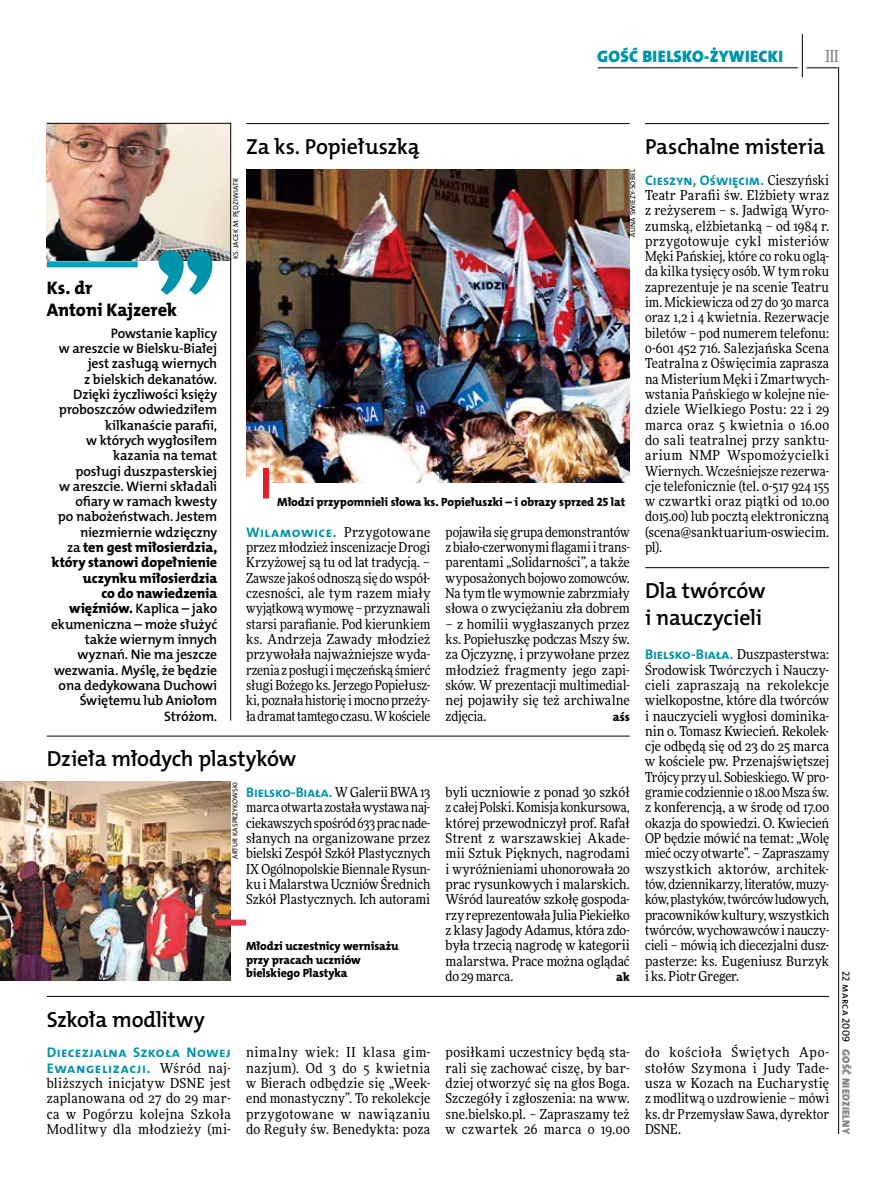
<style>
.page{position:relative;width:893px;height:1191px;background:#fff}
.page>*{position:absolute;margin:0;border:0;box-sizing:border-box;transform-origin:0 0}
.t1{font:21.9px/26.7px "The Mix HP6 Se Bld";letter-spacing:-.015em;color:#000}
.t2{font:18.3px/21.6px "The Mix HP8 Ex Bld";letter-spacing:-.01em;color:#000}
.t3{font:16.65px "The Mix HP9 Blk";letter-spacing:.02em;color:#0093aa}
.t4{font:500 16.5px "Freeday Narrow";color:#858486;scale:.9 1}
.t5{font:14.1px/15.3px "The Mix HP8 Ex Bld";letter-spacing:-.005em;color:#000;text-align:right}
.t6{font:13.95px/15.3px "The Mix HP7 Bld";letter-spacing:.015em;color:#0093aa}
.t7{font:13.95px "The Mix HP7 Bld";letter-spacing:-.005em;color:#0093aa}
.t8{font:13.95px "The Mix HP7 Bld";letter-spacing:-.015em;color:#0093aa}
.t9{font:13.8px/15.3px "The Mix HP6 Se Bld";letter-spacing:-.015em;color:#000;text-align:right}
.t10{font:13.65px/15.3px "Freeday Narrow News";letter-spacing:.005em;color:#000;text-align:justify}
.t11{font:12.3px "The Mix HP8 Ex Bld";color:#000}
.t12{font:12px/13.5px "The Mix HP8 Ex Bld";letter-spacing:-.005em;color:#000}
.t13{font:10.5px "The Mix HP9 Blk";letter-spacing:.025em;color:#858486}
.t14{font:10.5px "The Mix HP5 Plain";letter-spacing:.02em;color:#000}
.t15{font:7.2px "The Mix HP5 Plain";letter-spacing:.015em;color:#000}
.s1{font-family:"The Mix HP6 Se Bld";font-size:13.8px}
.s2{font-family:"The Mix HP8 Ex Bld";font-size:14.1px}
.s3{font-family:"The Mix HP7 Bld";font-size:13.95px;color:#0093aa}
.s4{font-family:"Freeday Narrow News";font-size:13.65px;color:#000}
</style>
<div class="page">
<hr style="left:838px;top:68px;width:1px;height:1066px;background:#000">
<hr style="left:802px;top:34px;width:1px;height:43px;background:#000">
<hr style="left:806px;top:68px;width:33px;height:1px;background:#000">
<hr style="left:598px;top:68px;width:200px;height:1px;background:#000">
<svg style="left:47px;top:123px;width:184px;height:598px"></svg>
<div style="left:47px;top:261px;width:91px;height:6px;background:#00a4b9"></div>
<svg style="left:159px;top:251px;width:53px;height:44px"></svg>
<hr style="left:645px;top:123px;width:184px;height:1px;background:#000">
<hr style="left:645px;top:567px;width:184px;height:1px;background:#000">
<hr style="left:47px;top:996px;width:782px;height:1px;background:#000">
<hr style="left:246px;top:123px;width:384px;height:1px;background:#000">
<hr style="left:47px;top:736px;width:583px;height:1px;background:#000">
<img style="left:246px;top:169px;width:384px;height:314px">
<div style="left:263px;top:468px;width:6px;height:30px;background:#df1f2a"></div>
<img style="left:0;top:782px;width:231px;height:199px">
<div style="left:215px;top:919px;width:31px;height:6px;background:#eb3848"></div>
<h1 class="t1" style="left:246px;top:133px;width:175px">Za ks. Popiełuszką</h1>
<p class="t3" style="left:597px;top:46px;width:187px">GOŚĆ BIELSKO-ŻYWIECKI</p>
<p class="t4" style="left:825px;top:46px;width:16px">III</p>
<h1 class="t1" style="left:645px;top:133px;width:181px">Paschalne misteria</h1>
<h2 class="t2" style="left:47px;top:277px;width:132px">Ks. dr<br>Antoni Kajzerek</h2>
<p class="t9" style="left:58px;top:325px;width:161px">Powstanie kaplicy<br>w areszcie w Bielsku-Białej jest zasługą wiernych<br>z bielskich dekanatów.<br>Dzięki życzliwości księży proboszczów odwiedziłem kilkanaście parafii,<br>w których wygłosiłem kazania na temat<br>posługi duszpasterskiej<br>w areszcie. Wierni składali ofiary w ramach kwesty po nabożeństwach. Jestem niezmiernie wdzięczny</p>
<p class="t5" style="left:52px;top:540px;width:167px"><span class="s1">za</span> ten gest miłosierdzia, który stanowi dopełnienie uczynku miłosierdzia<br>co do nawiedzenia</p>
<p class="t9" style="left:51px;top:601px;width:168px"><span class="s2">więźniów.</span> Kaplica – jako ekumeniczna – może służyć także wiernym innych wyznań. Nie ma jeszcze wezwania. Myślę, że będzie ona dedykowana Duchowi<br>Świętemu lub Aniołom<br>Stróżom.</p>
<p class="t15" style="left:231px;top:259px;width:82px;rotate:-90deg">Ks. Jacek M. Pędziwiatr</p>
<p class="t15" style="left:628px;top:237px;width:69px;rotate:-90deg">Alina Świeży-Sobel</p>
<p class="t12" style="left:277px;top:495px;width:349px">Młodzi przypomnieli słowa ks. Popiełuszki – i obrazy sprzed 25 lat</p>
<p class="t10" style="left:246px;top:524px;width:186px"><span class="s3">Wilamowice.</span> Przygotowane przez młodzież inscenizacje Drogi Krzyżowej są tu od lat tradycją. – Zawsze jakoś odnoszą się dowspół&shy;czesności, ale tym razem miały wyjątkową wymowę – przyznawali starsi parafianie. Pod kierunkiem ks. Andrzeja Zawady młodzież przywołała najważniejsze wyda&shy;rzenia zposługi imęczeńską śmierć sługi Bożego ks.Jerzego Popiełusz&shy;ki, poznała historię imocno przeży&shy;ła dramat tamtego czasu. Wkościele</p>
<p class="t10" style="left:446px;top:524px;width:186px">pojawiła się grupa demonstrantów z biało-czerwonymi flagami itrans&shy;parentami „Solidarności”, a także wyposażonych bojowo zomowców.<br>Na tym tle wymownie zabrzmiały słowa o zwyciężaniu zła dobrem</p>
<p class="t10" style="left:446px;top:616px;width:186px">– z homilii wygłaszanych przez ks. Popiełuszkę podczas Mszy św. za Ojczyznę, i przywołane przez młodzież fragmenty jego zapi&shy;sków. W prezentacji multimedial&shy;nej pojawiły się też archiwalne zdjęcia.</p>
<p class="t11" style="left:613px;top:708px;width:19px">aśs</p>
<h1 class="t1" style="left:47px;top:746px;width:251px">Dzieła młodych plastyków</h1>
<p class="t15" style="left:230px;top:859px;width:77px;rotate:-90deg">Artur Kasprzykowski</p>
<p class="t8" style="left:246px;top:783px;width:186px">Bielsko-Biała. <span class="s4">WGalerii BWA 13</span></p>
<p class="t10" style="left:246px;top:799px;width:186px">marca otwarta została wystawa naj&shy;ciekawszych spośród 633 prac nade&shy;słanych na organizowane przez bielski Zespół Szkół Plastycznych IX Ogólnopolskie Biennale Rysun&shy;ku i Malarstwa Uczniów Średnich Szkół Plastycznych. Ich autorami</p>
<p class="t12" style="left:246px;top:939px;width:154px">Młodzi uczestnicy wernisażu przy pracach uczniów bielskiego Plastyka</p>
<p class="t10" style="left:446px;top:784px;width:186px">byli uczniowie z ponad 30 szkół z całej Polski. Komisja konkursowa, której przewodniczył prof. Rafał Strent z warszawskiej Akade&shy;mii Sztuk Pięknych, nagrodami i wyróżnieniami uhonorowała 20 prac rysunkowych i malarskich.<br>Wśród laureatów szkołę gospoda&shy;rzy reprezentowała Julia Piekiełko z klasy Jagody Adamus, która zdo&shy;była trzecią nagrodę w kategorii malarstwa. Prace można oglądać do 29 marca.</p>
<p class="t11" style="left:616px;top:968px;width:15px">ak</p>
<p class="t7" style="left:645px;top:171px;width:186px">Cieszyn, Oświęcim. <span class="s4">Cieszyński</span></p>
<p class="t10" style="left:645px;top:187px;width:186px">Teatr Parafii św. Elżbiety wraz z reżyserem – s. Jadwigą Wyro&shy;zumską, elżbietanką – od 1984 r. przygotowuje cykl misteriów Męki Pańskiej, które co roku oglą&shy;da kilka tysięcy osób. W tym roku zaprezentuje je na scenie Teatru im. Mickiewicza od 27 do 30 marca oraz 1,2 i 4 kwietnia. Rezerwacje biletów – pod numerem telefonu:<br>0-601 452 716. Salezjańska Scena Teatralna z Oświęcimia zaprasza na Misterium Męki i Zmartwych&shy;wstania Pańskiego w kolejne nie&shy;dziele Wielkiego Postu: 22 i 29 marca oraz 5 kwietnia o 16.00 do sali teatralnej przy sanktu&shy;arium NMP Wspomożycielki Wiernych. Wcześniejsze rezerwa&shy;cje telefonicznie (tel. 0-517 924 155 w czwartki oraz piątki od 10.00 do15.00) lub pocztą elektroniczną (scena@sanktuarium-oswiecim. pl).</p>
<h1 class="t1" style="left:645px;top:577px;width:122px">Dla twórców i nauczycieli</h1>
<p class="t10" style="left:645px;top:646px;width:186px"><span class="s3">Bielsko-Biała.</span> Duszpasterstwa:<br>Środowisk Twórczych i Nauczy&shy;cieli zapraszają na rekolekcje wielkopostne, które dla twórców i nauczycieli wygłosi dominika&shy;nin o. Tomasz Kwiecień. Rekolek&shy;cje odbędą się od 23 do 25 marca w kościele pw. Przenajświętszej Trójcy przy ul. Sobieskiego. Wpro&shy;gramie codziennie o 18.00 Msza św. z konferencją, a w środę od 17.00 okazja do spowiedzi. O. Kwiecień OP będzie mówić na temat: „Wolę mieć oczy otwarte”. – Zapraszamy wszystkich aktorów, architek&shy;tów, dziennikarzy, literatów, muzy&shy;ków, plastyków, twórców ludowych, pracowników kultury, wszystkich twórców, wychowawców i nauczy&shy;cieli – mówią ich diecezjalni dusz&shy;pasterze: ks. Eugeniusz Burzyk i ks. Piotr Greger.</p>
<h1 class="t1" style="left:47px;top:1006px;width:160px">Szkoła modlitwy</h1>
<p class="t6" style="left:47px;top:1045px;width:186px">Diecezjalna Szkoła Nowej<br>Ewangelizacji. <span class="s4">Wśród naj-</span></p>
<p class="t10" style="left:47px;top:1075px;width:186px">bliższych inicjatyw DSNE jest zaplanowana od 27 do 29 mar&shy;ca w Pogórzu kolejna Szkoła Modlitwy dla młodzieży (mi-</p>
<p class="t10" style="left:246px;top:1044px;width:186px">nimalny wiek: II klasa gim&shy;nazjum). Od 3 do 5 kwietnia w Bierach odbędzie się „Week&shy;end monastyczny”. To rekolekcje przygotowane w nawiązaniu do Reguły św. Benedykta: poza</p>
<p class="t10" style="left:446px;top:1044px;width:186px">posiłkami uczestnicy będą sta&shy;rali się zachować ciszę, by bar&shy;dziej otworzyć się na głos Boga.<br>Szczegóły i zgłoszenia: na www. sne.bielsko.pl. – Zapraszamy też w czwartek 26 marca o 19.00</p>
<p class="t10" style="left:645px;top:1044px;width:186px">do kościoła Świętych Apo&shy;stołów Szymona i Judy Tade&shy;usza w Kozach na Eucharystię z modlitwą o uzdrowienie – mówi ks. dr Przemysław Sawa, dyrektor DSNE.</p>
<p class="t14" style="left:853px;top:970px;width:73px;rotate:90deg">22 marca 2009</p>
<p class="t13" style="left:853px;top:1049px;width:86px;rotate:90deg">GOŚĆ NIEDZIELNY</p>
</div>
